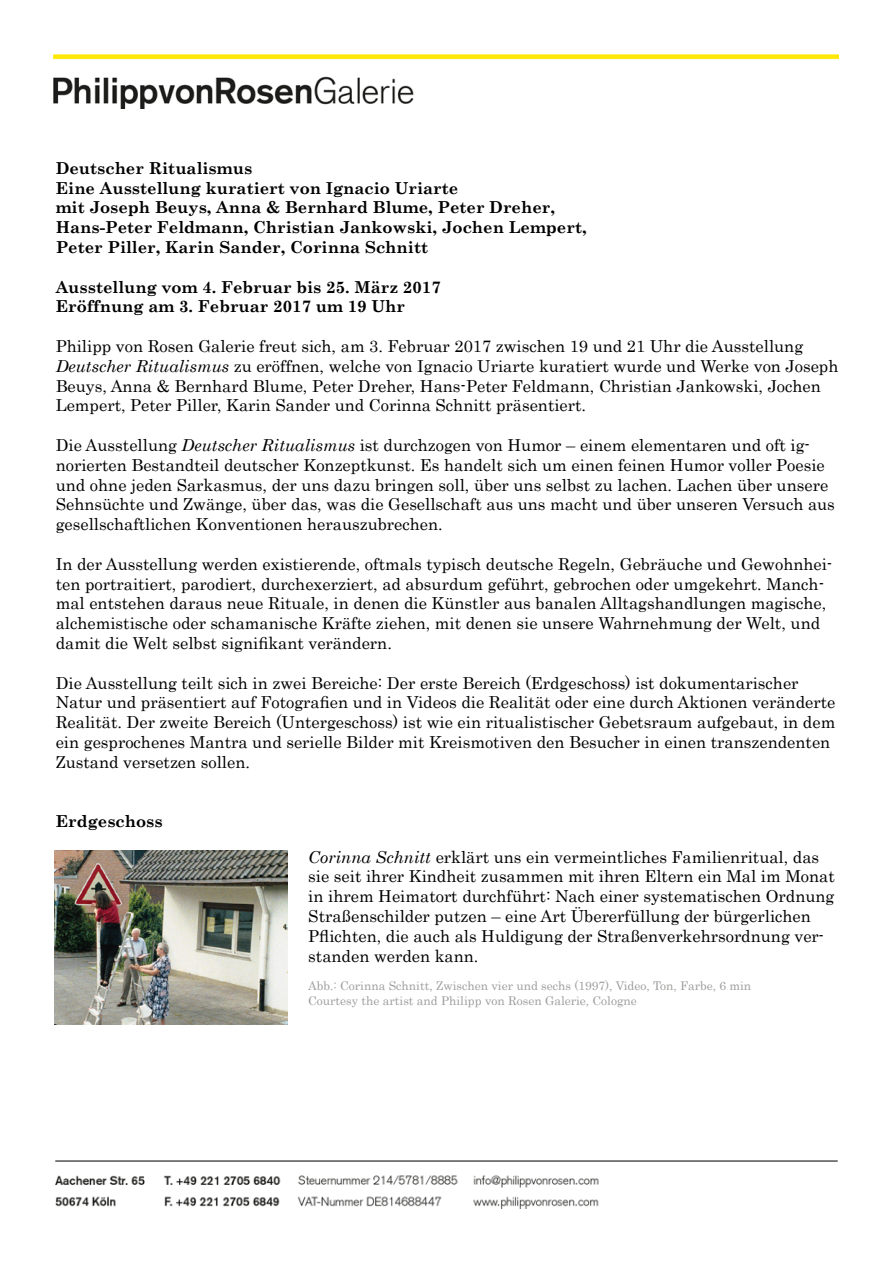
<style>
.page{position:relative;width:893px;height:1263px;background:#fff}
.page>*{position:absolute;margin:0;border:0;box-sizing:border-box;transform-origin:0 0}
.t1{font:16.5px/19.8px "Century";color:#000}
.t2{font:700 16.5px/19.8px "Century Schoolbook";color:#000}
.t3{font:12px/14.4px "Century";color:#9d9d9c}
.s1{font-family:"Century Schoolbook";font-style:italic}
</style>
<div class="page">
<img style="left:54px;top:54px;width:785px;height:54px">
<img style="left:56px;top:1161px;width:781px;height:48px">
<img style="left:54px;top:850px;width:234px;height:175px">
<p class="t2" style="left:56px;top:158px;width:532px">Deutscher Ritualismus<br>Eine Ausstellung kuratiert von Ignacio Uriarte<br>mit Joseph Beuys, Anna &amp; Bernhard Blume, Peter Dreher, Hans-Peter Feldmann, Christian Jankowski, Jochen Lempert, Peter Piller, Karin Sander, Corinna Schnitt</p>
<p class="t2" style="left:56px;top:277px;width:387px">Ausstellung vom 4. Februar bis 25. März 2017<br>Eröffnung am 3. Februar 2017 um 19 Uhr</p>
<p class="t1" style="left:56px;top:335px;width:784px">Philipp von Rosen Galerie freut sich, am 3. Februar 2017 zwischen 19 und 21 Uhr die Ausstellung <span class="s1">Deutscher Ritualismus</span> zu eröffnen, welche von Ignacio Uriarte kuratiert wurde und Werke von Joseph Beuys, Anna &amp; Bernhard Blume, Peter Dreher, Hans-Peter Feldmann, Christian Jankowski, Jochen Lempert, Peter Piller, Karin Sander und Corinna Schnitt präsentiert.</p>
<p class="t1" style="left:56px;top:434px;width:781px">Die Ausstellung <span class="s1">Deutscher Ritualismus</span> ist durchzogen von Humor – einem elementaren und oft ig&shy;norierten Bestandteil deutscher Konzeptkunst. Es handelt sich um einen feinen Humor voller Poesie und ohne jeden Sarkasmus, der uns dazu bringen soll, über uns selbst zu lachen. Lachen über unsere Sehnsüchte und Zwänge, über das, was die Gesellschaft aus uns macht und über unseren Versuch aus gesellschaftlichen Konventionen herauszubrechen.</p>
<p class="t1" style="left:56px;top:553px;width:778px">In der Ausstellung werden existierende, oftmals typisch deutsche Regeln, Gebräuche und Gewohnhei&shy;ten portraitiert, parodiert, durchexerziert, ad absurdum geführt, gebrochen oder umgekehrt. Manch&shy;mal entstehen daraus neue Rituale, in denen die Künstler aus banalen Alltagshandlungen magische, alchemistische oder schamanische Kräfte ziehen, mit denen sie unsere Wahrnehmung der Welt, und damit die Welt selbst signifikant verändern.</p>
<p class="t1" style="left:56px;top:671px;width:781px">Die Ausstellung teilt sich in zwei Bereiche: Der erste Bereich (Erdgeschoss) ist dokumentarischer Natur und präsentiert auf Fotografien und in Videos die Realität oder eine durch Aktionen veränderte Realität. Der zweite Bereich (Untergeschoss) ist wie ein ritualistischer Gebetsraum aufgebaut, in dem ein gesprochenes Mantra und serielle Bilder mit Kreismotiven den Besucher in einen transzendenten Zustand versetzen sollen.</p>
<p class="t2" style="left:56px;top:811px;width:108px">Erdgeschoss</p>
<p class="t1" style="left:308px;top:845px;width:528px"><span class="s1">Corinna Schnitt</span> erklärt uns ein vermeintliches Familienritual, das sie seit ihrer Kindheit zusammen mit ihren Eltern ein Mal im Monat in ihrem Heimatort durchführt: Nach einer systematischen Ordnung Straßenschilder putzen – eine Art Übererfüllung der bürgerlichen Pflichten, die auch als Huldigung der Straßenverkehrsordnung ver&shy;standen werden kann.</p>
<p class="t3" style="left:308px;top:978px;width:444px">Abb.: Corinna Schnitt, Zwischen vier und sechs (1997), Video, Ton, Farbe, 6 min<br>Courtesy the artist and Philipp von Rosen Galerie, Cologne</p>
</div>
